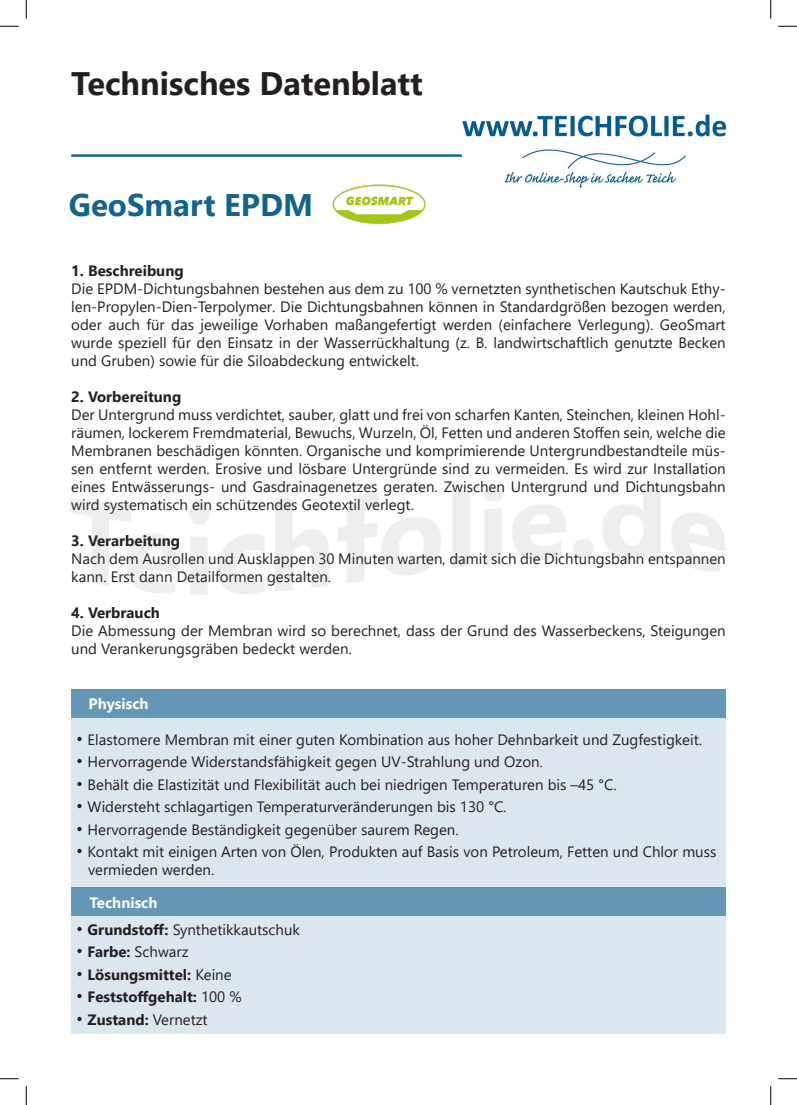
<style>
.page{position:relative;width:797px;height:1105px;background:#fff}
.page>*{position:absolute;margin:0;border:0;box-sizing:border-box;transform-origin:0 0}
.t1{font:700 32.5px "Segoe UI";color:#231f20}
.t2{font:700 31.25px "Segoe UI";color:#14638f}
.t3{font:15px/18px "Segoe UI";color:#231f20;text-align:justify}
.t4{font:700 15px "Segoe UI";color:#231f20}
.t5{font:700 15px "Segoe UI";color:#fff}
.s1{font-size:18.75px}
.s2{font-weight:700}
.s3{font-weight:400;font-size:18.75px}
.s4{font-weight:400}
</style>
<div class="page">
<div style="left:71px;top:689px;width:654px;height:345px;background:#dbe7ee"></div>
<div style="left:71px;top:689px;width:654px;height:28px;background:#6397b5"></div>
<div style="left:71px;top:887px;width:654px;height:29px;background:#6397b5"></div>
<img style="left:462px;top:114px;width:265px;height:74px">
<hr style="left:71px;top:154px;width:391px;height:3px;background:#14638f">
<img style="left:332px;top:184px;width:94px;height:40px">
<svg style="left:0;top:25px;width:19px;height:2px"></svg>
<svg style="left:778px;top:25px;width:19px;height:2px"></svg>
<svg style="left:0;top:1078px;width:19px;height:1px"></svg>
<svg style="left:778px;top:1078px;width:19px;height:1px"></svg>
<svg style="left:25px;top:0;width:2px;height:19px"></svg>
<svg style="left:25px;top:1086px;width:2px;height:19px"></svg>
<svg style="left:770px;top:0;width:1px;height:19px"></svg>
<svg style="left:770px;top:1086px;width:1px;height:19px"></svg>
<p class="t1" style="left:71px;top:53px;width:353px">Technisches Datenblatt</p>
<p class="t2" style="left:69px;top:176px;width:246px">GeoSmart EPDM</p>
<p class="t4" style="left:71px;top:257px;width:114px">1. Beschreibung</p>
<p class="t3" style="left:71px;top:279px;width:656px">Die EPDM-Dichtungsbahnen bestehen aus dem zu 100 % vernetzten synthetischen Kautschuk Ethy&shy;len-Propylen-Dien-Terpolymer. Die Dichtungsbahnen können in Standardgrößen bezogen werden, oder auch für das jeweilige Vorhaben maßangefertigt werden (einfachere Verlegung). GeoSmart wurde speziell für den Einsatz in der Wasserrückhaltung (z. B. landwirtschaftlich genutzte Becken und Gruben) sowie für die Siloabdeckung entwickelt.</p>
<p class="t4" style="left:71px;top:383px;width:111px">2. Vorbereitung</p>
<p class="t3" style="left:71px;top:405px;width:656px">Der Untergrund muss verdichtet, sauber, glatt und frei von scharfen Kanten, Steinchen, kleinen Hohl&shy;räumen, lockerem Fremdmaterial, Bewuchs, Wurzeln, Öl, Fetten und anderen Stoffen sein, welche die Membranen beschädigen könnten. Organische und komprimierende Untergrundbestandteile müs&shy;sen entfernt werden. Erosive und lösbare Untergründe sind zu vermeiden. Es wird zur Installation eines Entwässerungs- und Gasdrainagenetzes geraten. Zwischen Untergrund und Dichtungsbahn wird systematisch ein schützendes Geotextil verlegt.</p>
<p class="t4" style="left:71px;top:527px;width:110px">3. Verarbeitung</p>
<p class="t3" style="left:71px;top:549px;width:656px">Nach dem Ausrollen und Ausklappen 30 Minuten warten, damit sich die Dichtungsbahn entspannen kann. Erst dann Detailformen gestalten.</p>
<p class="t4" style="left:71px;top:599px;width:90px">4. Verbrauch</p>
<p class="t3" style="left:71px;top:621px;width:656px">Die Abmessung der Membran wird so berechnet, dass der Grund des Wasserbeckens, Steigungen und Verankerungsgräben bedeckt werden.</p>
<p class="t5" style="left:89px;top:690px;width:62px">Physisch</p>
<p class="t3" style="left:76px;top:729px;width:628px"><span class="s1">٠</span> Elastomere Membran mit einer guten Kombination aus hoher Dehnbarkeit und Zugfestigkeit.</p>
<p class="t3" style="left:76px;top:752px;width:468px"><span class="s1">٠</span> Hervorragende Widerstandsfähigkeit gegen UV-Strahlung und Ozon.</p>
<p class="t3" style="left:76px;top:774px;width:542px"><span class="s1">٠</span> Behält die Elastizität und Flexibilität auch bei niedrigen Temperaturen bis –45 °C.</p>
<p class="t3" style="left:76px;top:797px;width:432px"><span class="s1">٠</span> Widersteht schlagartigen Temperaturveränderungen bis 130 °C.</p>
<p class="t3" style="left:76px;top:819px;width:384px"><span class="s1">٠</span> Hervorragende Beständigkeit gegenüber saurem Regen.</p>
<p class="t3" style="left:76px;top:842px;width:642px"><span class="s1">٠</span> Kontakt mit einigen Arten von Ölen, Produkten auf Basis von Petroleum, Fetten und Chlor muss</p>
<p class="t3" style="left:88px;top:860px;width:128px">vermieden werden.</p>
<p class="t5" style="left:89px;top:888px;width:69px">Technisch</p>
<p class="t3" style="left:76px;top:919px;width:226px"><span class="s1">٠</span> <span class="s2">Grundstoff:</span> Synthetikkautschuk</p>
<p class="t3" style="left:76px;top:942px;width:114px"><span class="s1">٠</span> <span class="s2">Farbe:</span> Schwarz</p>
<p class="t4" style="left:76px;top:960px;width:157px"><span class="s3">٠</span> Lösungsmittel: <span class="s4">Keine</span></p>
<p class="t4" style="left:76px;top:983px;width:167px"><span class="s3">٠</span> Feststoffgehalt: <span class="s4">100 %</span></p>
<p class="t4" style="left:76px;top:1005px;width:133px"><span class="s3">٠</span> Zustand: <span class="s4">Vernetzt</span></p>
</div>
